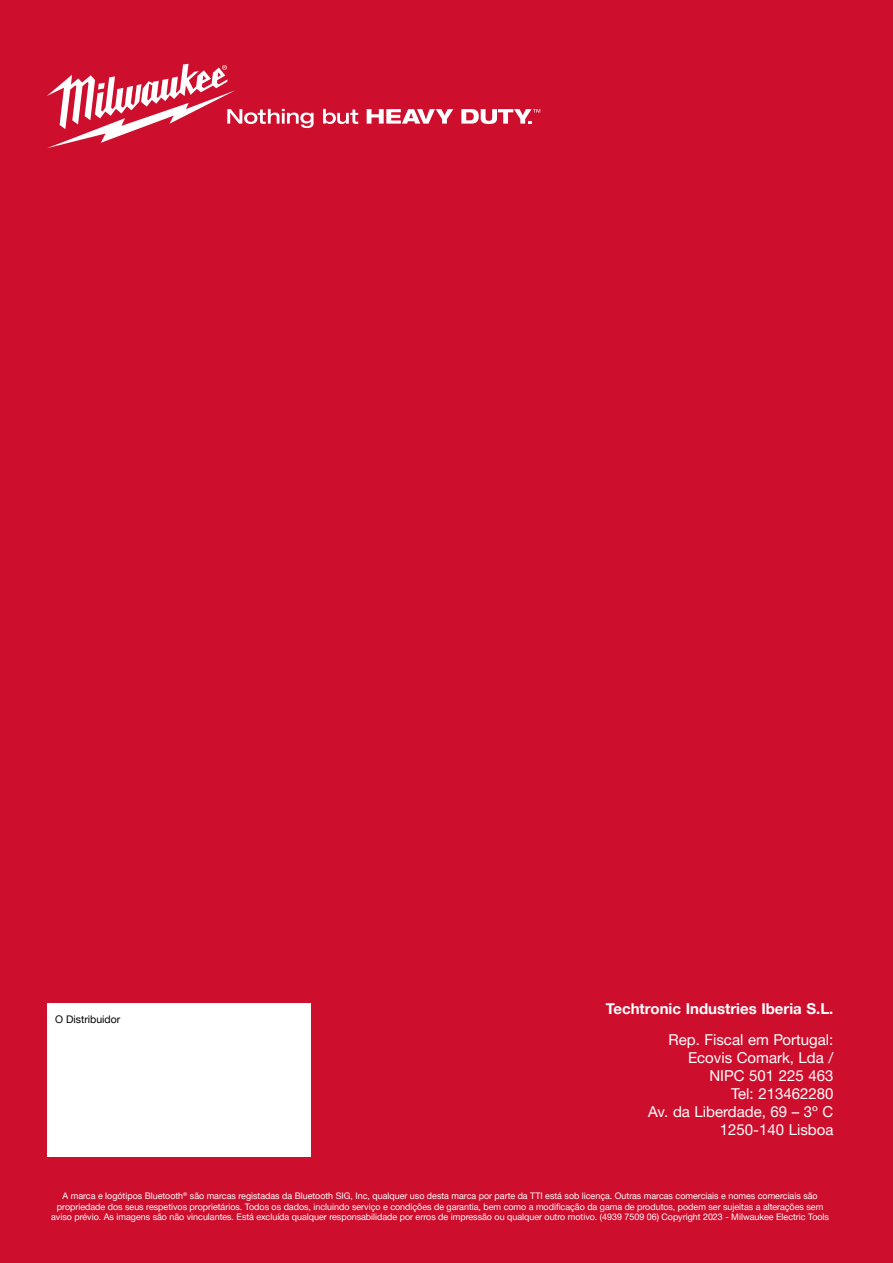
<style>
.page{position:relative;width:893px;height:1263px;background:#ce0e2d}
.page>*{position:absolute;margin:0;border:0;box-sizing:border-box;transform-origin:0 0}
.t1{font:15px/18px "Helvetica Neue LTW1 G";color:#fff;text-align:right}
.t2{font:700 15px/30.8px "Helvetica Neue LTW1 G";color:#fff;text-align:right}
.t3{font:10.5px "Helvetica Neue LTW1 G";color:#000}
.t4{font:9px/10.8px "Helvetica Neue LTW1 G";color:#fff;text-align:center}
.s1{font-weight:400}
</style>
<div class="page">
<svg style="left:323px;top:109px;width:35px;height:15px"></svg>
<svg style="left:367px;top:109px;width:86px;height:15px"></svg>
<svg style="left:461px;top:109px;width:79px;height:15px"></svg>
<svg style="left:47px;top:64px;width:267px;height:84px"></svg>
<div style="left:47px;top:1003px;width:263px;height:154px;background:#fff"></div>
<p class="t3" style="left:55px;top:1012px;width:67px">O Distribuidor</p>
<p class="t2" style="left:606px;top:993px;width:229px">Techtronic Industries Iberia S.L.<br><span class="s1">Rep. Fiscal em Portugal:</span></p>
<p class="t1" style="left:648px;top:1048px;width:187px">Ecovis Comark, Lda /<br>NIPC 501 225 463<br>Tel: 213462280<br>Av. da Liberdade, 69 – 3º C<br>1250-140 Lisboa</p>
<p class="t4" style="left:51px;top:1190px;width:779px">A marca e logótipos Bluetooth<sup>®</sup> são marcas registadas da Bluetooth SIG, Inc, qualquer uso desta marca por parte da TTI está sob licença. Outras marcas comerciais e nomes comerciais são propriedade dos seus respetivos proprietários. Todos os dados, incluindo serviço e condições de garantia, bem como a modificação da gama de produtos, podem ser sujeitas a alterações sem aviso prévio. As imagens são não vinculantes. Está excluída qualquer responsabilidade por erros de impressão ou qualquer outro motivo. (4939 7509 06) Copyright 2023 - Milwaukee Electric Tools</p>
</div>
